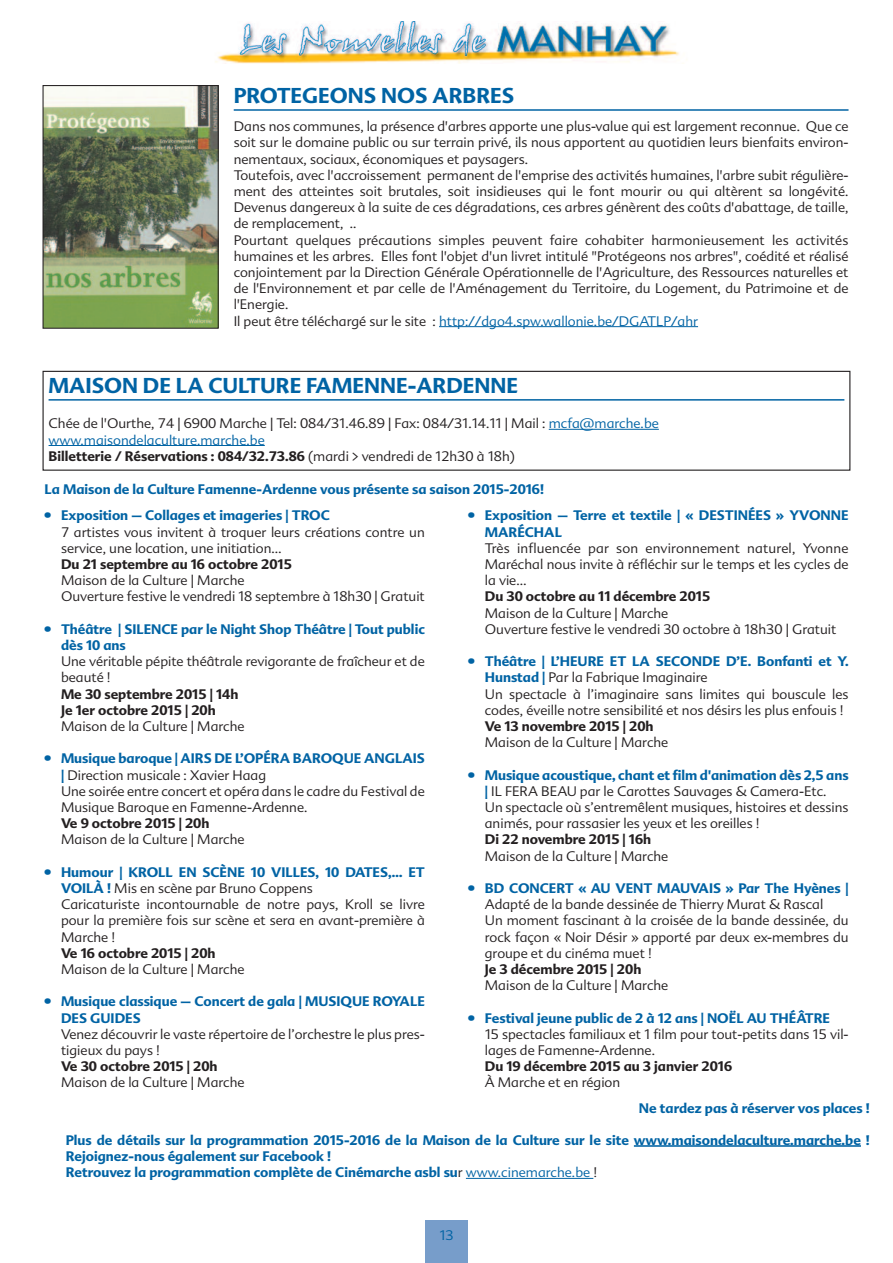
<style>
.page{position:relative;width:893px;height:1263px;background:#fff}
.page>*{position:absolute;margin:0;border:0;box-sizing:border-box;transform-origin:0 0}
.t1{font:700 21px "Advert";color:#0063a4}
.t2{font:300 13.5px/16.2px "Advert";color:#231f20}
.t3{font:700 13.5px/16.2px "Advert";color:#0063a4}
.t4{font:700 13.5px/16.2px "Advert";color:#231f20}
.t5{font:300 13.5px "Advert";color:#0063a4}
.s1{color:#0063a4}
.s2{font-weight:700}
.s3{font-weight:700;color:#0063a4}
.s4{font-weight:300;color:#231f20}
.s5{font-weight:300}
</style>
<div class="page">
<div style="left:425px;top:1220px;width:43px;height:43px;background:#779dca"></div>
<img style="left:215px;top:21px;width:464px;height:43px">
<div style="left:43px;top:371px;width:807px;height:100px;border:1px solid #231f20"></div>
<hr style="left:49px;top:399px;width:795px;height:2px;background:#0063a4">
<hr style="left:549px;top:429px;width:110px;height:1px;background:#0063a4">
<hr style="left:49px;top:445px;width:216px;height:1px;background:#0063a4">
<hr style="left:634px;top:1145px;width:227px;height:2px;background:#0063a4">
<hr style="left:466px;top:1178px;width:127px;height:1px;background:#0063a4">
<hr style="left:234px;top:109px;width:614px;height:2px;background:#0063a4">
<hr style="left:439px;top:326px;width:259px;height:1px;background:#0063a4">
<img style="left:45px;top:87px;width:172px;height:240px">
<div style="left:43px;top:85px;width:176px;height:244px;border:1px solid #231f20"></div>
<h1 class="t1" style="left:234px;top:83px;width:282px">PROTEGEONS NOS ARBRES</h1>
<p class="t2" style="left:234px;top:118px;width:616px">Dans nos communes, la présence d'arbres apporte une plus-value qui est largement reconnue. Que ce soit sur le domaine public ou sur terrain privé, ils nous apportent au quotidien leurs bienfaits environ&shy;nementaux, sociaux, économiques et paysagers.<br>Toutefois, avec l'accroissement permanent de l'emprise des activités humaines, l'arbre subit régulière&shy;ment des atteintes soit brutales, soit insidieuses qui le font mourir ou qui altèrent sa longévité.<br>Devenus dangereux à la suite de ces dégradations, ces arbres génèrent des coûts d'abattage, de taille, de remplacement, ..<br>Pourtant quelques précautions simples peuvent faire cohabiter harmonieusement les activités humaines et les arbres. Elles font l'objet d'un livret intitulé "Protégeons nos arbres", coédité et réalisé conjointement par la Direction Générale Opérationnelle de l'Agriculture, des Ressources naturelles et de l'Environnement et par celle de l'Aménagement du Territoire, du Logement, du Patrimoine et de l'Energie.<br>Il peut être téléchargé sur le site : <span class="s1">http://dgo4.spw.wallonie.be/DGATLP/ahr</span></p>
<h1 class="t1" style="left:49px;top:373px;width:471px">MAISON DE LA CULTURE FAMENNE-ARDENNE</h1>
<p class="t2" style="left:49px;top:416px;width:612px">Chée de l'Ourthe, 74 | 6900 Marche | Tel: 084/31.46.89 | Fax: 084/31.14.11 | Mail : <span class="s1">mcfa@marche.be www.maisondelaculture.marche.be<br></span><span class="s2">Billetterie / Réservations : 084/32.73.86</span> (mardi &gt; vendredi de 12h30 à 18h)</p>
<p class="t3" style="left:44px;top:481px;width:501px">La Maison de la Culture Famenne-Ardenne vous présente sa saison 2015-2016!</p>
<p class="t3" style="left:44px;top:507px;width:287px">• Exposition – Collages et imageries | TROC</p>
<p class="t2" style="left:61px;top:524px;width:365px">7 artistes vous invitent à troquer leurs créations contre un service, une location, une initiation…</p>
<p class="t4" style="left:61px;top:556px;width:232px">Du 21 septembre au 16 octobre 2015</p>
<p class="t2" style="left:61px;top:572px;width:365px">Maison de la Culture | Marche<br>Ouverture festive le vendredi 18 septembre à 18h30 | Gratuit</p>
<p class="t3" style="left:61px;top:621px;width:365px;text-indent:-17px">• Théâtre | SILENCE par le Night Shop Théâtre | Tout public dès 10 ans</p>
<p class="t2" style="left:61px;top:653px;width:365px">Une véritable pépite théâtrale revigorante de fraîcheur et de beauté !</p>
<p class="t4" style="left:61px;top:686px;width:179px">Me 30 septembre 2015 | 14h<br>Je 1er octobre 2015 | 20h</p>
<p class="t2" style="left:61px;top:718px;width:185px">Maison de la Culture | Marche</p>
<p class="t2" style="left:61px;top:750px;width:365px;text-indent:-17px"><span class="s3">• Musique baroque | AIRS DE L’OPÉRA BAROQUE ANGLAIS |</span> Direction musicale : Xavier Haag<br>Une soirée entre concert et opéra dans le cadre du Festival de Musique Baroque en Famenne-Ardenne.</p>
<p class="t4" style="left:61px;top:815px;width:150px">Ve 9 octobre 2015 | 20h</p>
<p class="t2" style="left:61px;top:831px;width:185px">Maison de la Culture | Marche</p>
<p class="t2" style="left:61px;top:864px;width:365px;text-indent:-17px"><span class="s3">• Humour | KROLL EN SCÈNE 10 VILLES, 10 DATES,… ET VOILÀ !</span> Mis en scène par Bruno Coppens<br>Caricaturiste incontournable de notre pays, Kroll se livre pour la première fois sur scène et sera en avant-première à Marche !</p>
<p class="t4" style="left:61px;top:945px;width:156px">Ve 16 octobre 2015 | 20h</p>
<p class="t2" style="left:61px;top:961px;width:185px">Maison de la Culture | Marche</p>
<p class="t3" style="left:61px;top:993px;width:365px;text-indent:-17px">• Musique classique – Concert de gala | MUSIQUE ROYALE<br>DES GUIDES</p>
<p class="t2" style="left:61px;top:1026px;width:365px">Venez découvrir le vaste répertoire de l’orchestre le plus pres&shy;tigieux du pays !</p>
<p class="t4" style="left:61px;top:1058px;width:158px">Ve 30 octobre 2015 | 20h</p>
<p class="t2" style="left:61px;top:1074px;width:185px">Maison de la Culture | Marche</p>
<p class="t3" style="left:485px;top:507px;width:365px;text-indent:-17px">• Exposition – Terre et textile | « DESTINÉES » YVONNE<br>MARÉCHAL</p>
<p class="t2" style="left:485px;top:540px;width:365px;text-align:justify">Très influencée par son environnement naturel, Yvonne Maréchal nous invite à réfléchir sur le temps et les cycles de la vie…</p>
<p class="t4" style="left:485px;top:588px;width:227px">Du 30 octobre au 11 décembre 2015</p>
<p class="t2" style="left:485px;top:605px;width:353px">Maison de la Culture | Marche<br>Ouverture festive le vendredi 30 octobre à 18h30 | Gratuit</p>
<p class="t2" style="left:485px;top:653px;width:365px;text-indent:-17px"><span class="s3">• Théâtre | L’HEURE ET LA SECONDE D’E. Bonfanti et Y.<br>Hunstad |</span> Par la Fabrique Imaginaire<br>Un spectacle à l’imaginaire sans limites qui bouscule les codes, éveille notre sensibilité et nos désirs les plus enfouis !</p>
<p class="t4" style="left:485px;top:718px;width:170px">Ve 13 novembre 2015 | 20h</p>
<p class="t2" style="left:485px;top:734px;width:185px">Maison de la Culture | Marche</p>
<p class="t2" style="left:485px;top:767px;width:365px;text-indent:-17px"><span class="s3">• Musique acoustique, chant et film d'animation dès 2,5 ans |</span> IL FERA BEAU par le Carottes Sauvages &amp; Camera-Etc.<br>Un spectacle où s’entremêlent musiques, histoires et dessins animés, pour rassasier les yeux et les oreilles !</p>
<p class="t4" style="left:485px;top:831px;width:168px">Di 22 novembre 2015 | 16h</p>
<p class="t2" style="left:485px;top:848px;width:185px">Maison de la Culture | Marche</p>
<p class="t3" style="left:468px;top:880px;width:382px">• BD CONCERT « AU VENT MAUVAIS » Par The Hyènes |</p>
<p class="t2" style="left:485px;top:896px;width:365px">Adapté de la bande dessinée de Thierry Murat &amp; Rascal<br>Un moment fascinant à la croisée de la bande dessinée, du rock façon « Noir Désir » apporté par deux ex-membres du groupe et du cinéma muet !</p>
<p class="t4" style="left:485px;top:961px;width:158px">Je 3 décembre 2015 | 20h</p>
<p class="t2" style="left:485px;top:977px;width:185px">Maison de la Culture | Marche</p>
<p class="t3" style="left:468px;top:1010px;width:364px">• Festival jeune public de 2 à 12 ans | NOËL AU THÉÂTRE</p>
<p class="t2" style="left:485px;top:1026px;width:365px">15 spectacles familiaux et 1 film pour tout-petits dans 15 vil&shy;lages de Famenne-Ardenne.</p>
<p class="t4" style="left:485px;top:1058px;width:249px">Du 19 décembre 2015 au 3 janvier 2016</p>
<p class="t2" style="left:485px;top:1074px;width:137px">À Marche et en région</p>
<p class="t3" style="left:639px;top:1100px;width:232px">Ne tardez pas à réserver vos places !</p>
<p class="t3" style="left:66px;top:1132px;width:806px">Plus de détails sur la programmation 2015-2016 de la Maison de la Culture sur le site www.maisondelaculture.marche.be !<br>Rejoignez-nous également sur Facebook !<br>Retrouvez la programmation complète de Cinémarche asbl su<span class="s4">r</span> <span class="s5">www.cinemarche.be</span> <span class="s4">!</span></p>
<p class="t5" style="left:439px;top:1227px;width:16px">13</p>
</div>
